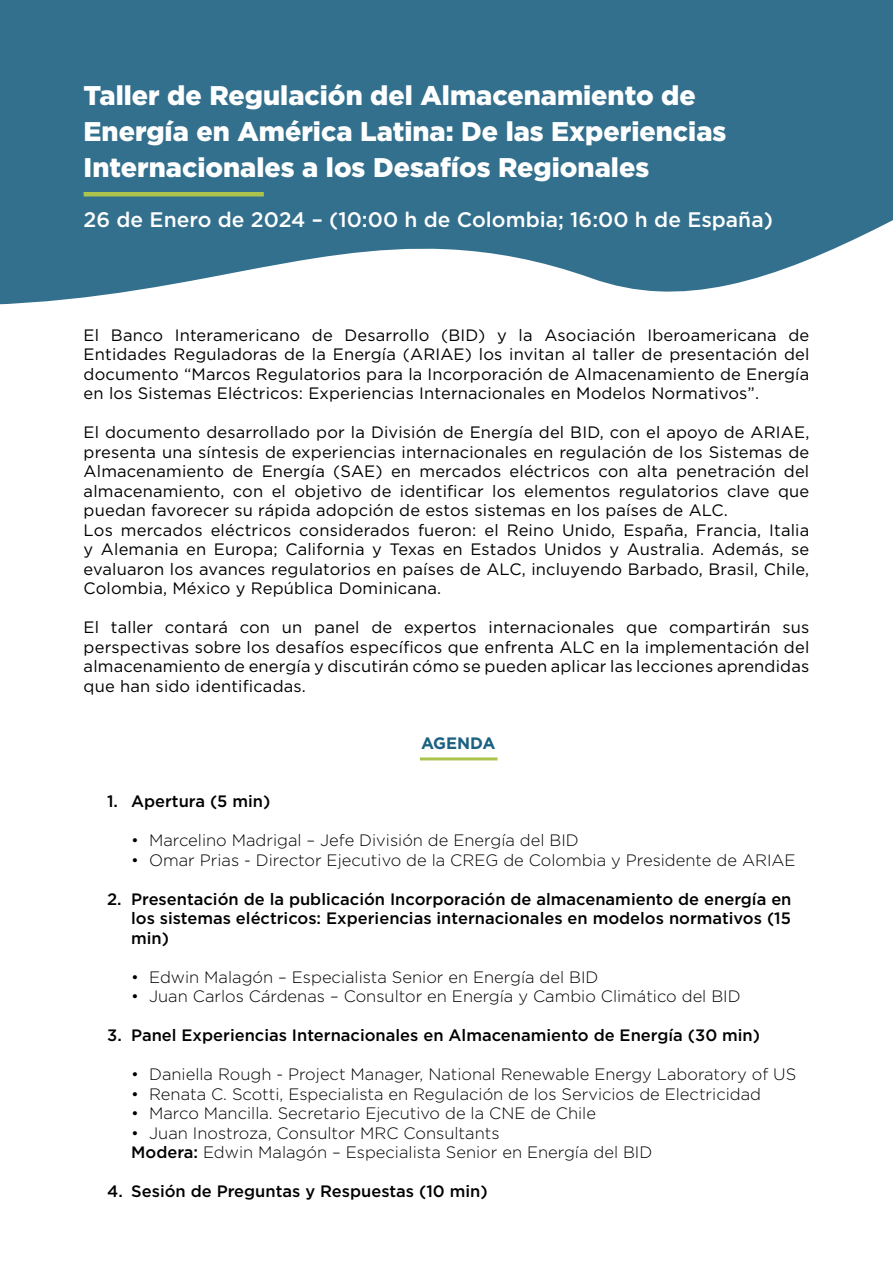
<style>
.page{position:relative;width:893px;height:1263px;background:#fff}
.page>*{position:absolute;margin:0;border:0;box-sizing:border-box;transform-origin:0 0}
.t1{font:900 27px/36px "Gotham";color:#fff}
.t2{font:500 21px "Gotham";color:#fff}
.t3{font:16.5px/19.5px "Gotham";letter-spacing:.01em;color:#000;text-align:justify}
.t4{font:300 16.5px/19.5px "Gotham";color:#000}
.t5{font:500 16.5px/19.5px "Gotham";color:#000;text-align:justify}
.t6{font:700 16.5px "Gotham";color:#1b6181}
.s1{font-weight:500}
</style>
<div class="page">
<svg style="left:0;top:0;width:893px;height:305px;background:#487f99"></svg>
<hr style="left:84px;top:192px;width:180px;height:4px;background:#acc34d">
<hr style="left:420px;top:757px;width:77px;height:3px;background:#acc34d">
<h1 class="t1" style="left:84px;top:77px;width:644px">Taller de Regulación del Almacenamiento de<br>Energía en América Latina: De las Experiencias<br>Internacionales a los Desafíos Regionales</h1>
<p class="t2" style="left:84px;top:206px;width:691px">26 de Enero de 2024 – (10:00 h de Colombia; 16:00 h de España)</p>
<p class="t3" style="left:84px;top:325px;width:727px">El Banco Interamericano de Desarrollo (BID) y la Asociación Iberoamericana de Entidades Reguladoras de la Energía (ARIAE) los invitan al taller de presentación del documento “Marcos Regulatorios para la Incorporación de Almacenamiento de Energía en los Sistemas Eléctricos: Experiencias Internacionales en Modelos Normativos”.</p>
<p class="t3" style="left:84px;top:422px;width:727px;text-align:left">El documento desarrollado por la División de Energía del BID, con el apoyo de ARIAE, presenta una síntesis de experiencias internacionales en regulación de los Sistemas de Almacenamiento de Energía (SAE) en mercados eléctricos con alta penetración del almacenamiento, con el objetivo de identificar los elementos regulatorios clave que puedan favorecer su rápida adopción de estos sistemas en los países de ALC.<br>Los mercados eléctricos considerados fueron: el Reino Unido, España, Francia, Italia y Alemania en Europa; California y Texas en Estados Unidos y Australia. Además, se evaluaron los avances regulatorios en países de ALC, incluyendo Barbado, Brasil, Chile, Colombia, México y República Dominicana.</p>
<p class="t3" style="left:84px;top:617px;width:727px">El taller contará con un panel de expertos internacionales que compartirán sus perspectivas sobre los desafíos específicos que enfrenta ALC en la implementación del almacenamiento de energía y discutirán cómo se pueden aplicar las lecciones aprendidas que han sido identificadas.</p>
<p class="t6" style="left:421px;top:732px;width:76px">AGENDA</p>
<p class="t5" style="left:107px;top:791px;width:165px">1. Apertura (5 min)</p>
<p class="t4" style="left:131px;top:830px;width:449px">• Marcelino Madrigal – Jefe División de Energía del BID</p>
<p class="t4" style="left:131px;top:850px;width:666px">• Omar Prias - Director Ejecutivo de la CREG de Colombia y Presidente de ARIAE</p>
<p class="t5" style="left:131px;top:889px;width:662px;text-indent:-24px">2. Presentación de la publicación Incorporación de almacenamiento de energía en los sistemas eléctricos: Experiencias internacionales en modelos normativos (15 min)</p>
<p class="t4" style="left:131px;top:967px;width:469px">• Edwin Malagón – Especialista Senior en Energía del BID</p>
<p class="t4" style="left:131px;top:986px;width:611px">• Juan Carlos Cárdenas – Consultor en Energía y Cambio Climático del BID</p>
<p class="t5" style="left:107px;top:1026px;width:654px">3. Panel Experiencias Internacionales en Almacenamiento de Energía (30 min)</p>
<p class="t4" style="left:131px;top:1064px;width:667px">• Daniella Rough - Project Manager, National Renewable Energy Laboratory of US</p>
<p class="t4" style="left:131px;top:1084px;width:631px">• Renata C. Scotti, Especialista en Regulación de los Servicios de Electricidad</p>
<p class="t4" style="left:131px;top:1103px;width:466px">• Marco Mancilla. Secretario Ejecutivo de la CNE de Chile</p>
<p class="t4" style="left:131px;top:1123px;width:523px">• Juan Inostroza, Consultor MRC Consultants<br><span class="s1">Modera:</span> Edwin Malagón – Especialista Senior en Energía del BID</p>
<p class="t5" style="left:107px;top:1182px;width:382px">4. Sesión de Preguntas y Respuestas (10 min)</p>
</div>
